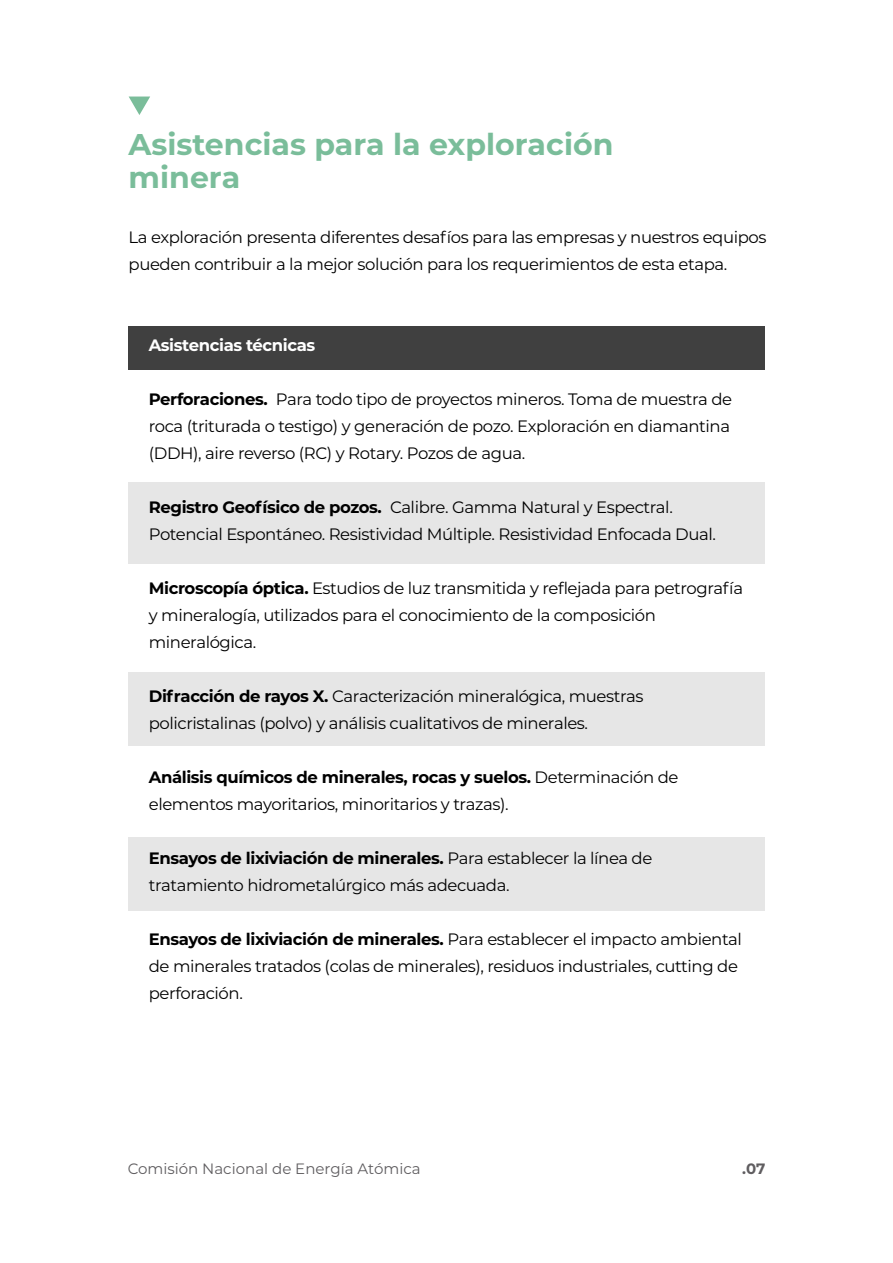
<style>
.page{position:relative;width:893px;height:1263px;background:#fff}
.page>*{position:absolute;margin:0;border:0;box-sizing:border-box;transform-origin:0 0}
.t1{font:700 30px/33px "Montserrat";color:#7abd9a}
.t2{font:16.5px/27px "Montserrat";letter-spacing:-.025em;color:#000}
.t3{font:700 16.5px "Montserrat";letter-spacing:-.025em;color:#fff}
.t4{font:15px "Montserrat";color:#1a171b}
.t5{font:700 15px "Montserrat";color:#1a171b}
.s1{font-weight:700}
</style>
<div class="page">
<div style="left:129px;top:483px;width:636px;height:81px;background:#e6e6e6"></div>
<div style="left:129px;top:672px;width:636px;height:74px;background:#e6e6e6"></div>
<div style="left:129px;top:837px;width:636px;height:74px;background:#e6e6e6"></div>
<div style="left:128px;top:326px;width:637px;height:43px;background:#404040"></div>
<svg style="left:129px;top:97px;width:21px;height:18px"></svg>
<h1 class="t1" style="left:129px;top:126px;width:486px">Asistencias para la exploración minera</h1>
<p class="t2" style="left:129px;top:224px;width:639px">La exploración presenta diferentes desafíos para las empresas y nuestros equipos pueden contribuir a la mejor solución para los requerimientos de esta etapa.</p>
<p class="t3" style="left:149px;top:333px;width:168px">Asistencias técnicas</p>
<p class="t2" style="left:149px;top:385px;width:585px"><span class="s1">Perforaciones.</span> Para todo tipo de proyectos mineros. Toma de muestra de roca (triturada o testigo) y generación de pozo. Exploración en diamantina (DDH), aire reverso (RC) y Rotary. Pozos de agua.</p>
<p class="t2" style="left:149px;top:493px;width:569px"><span class="s1">Registro Geofísico de pozos.</span> Calibre. Gamma Natural y Espectral.<br>Potencial Espontáneo. Resistividad Múltiple. Resistividad Enfocada Dual.</p>
<p class="t2" style="left:149px;top:574px;width:596px"><span class="s1">Microscopía óptica.</span> Estudios de luz transmitida y reflejada para petrografía y mineralogía, utilizados para el conocimiento de la composición mineralógica.</p>
<p class="t2" style="left:149px;top:682px;width:496px"><span class="s1">Difracción de rayos X.</span> Caracterización mineralógica, muestras policristalinas (polvo) y análisis cualitativos de minerales.</p>
<p class="t2" style="left:149px;top:763px;width:531px"><span class="s1">Análisis químicos de minerales, rocas y suelos.</span> Determinación de elementos mayoritarios, minoritarios y trazas).</p>
<p class="t2" style="left:149px;top:844px;width:505px"><span class="s1">Ensayos de lixiviación de minerales.</span> Para establecer la línea de tratamiento hidrometalúrgico más adecuada.</p>
<p class="t2" style="left:149px;top:925px;width:595px"><span class="s1">Ensayos de lixiviación de minerales.</span> Para establecer el impacto ambiental de minerales tratados (colas de minerales), residuos industriales, cutting de perforación.</p>
<p class="t4" style="left:128px;top:1159px;width:295px">Comisión Nacional de Energía Atómica</p>
<p class="t5" style="left:742px;top:1158px;width:25px">.07</p>
</div>
